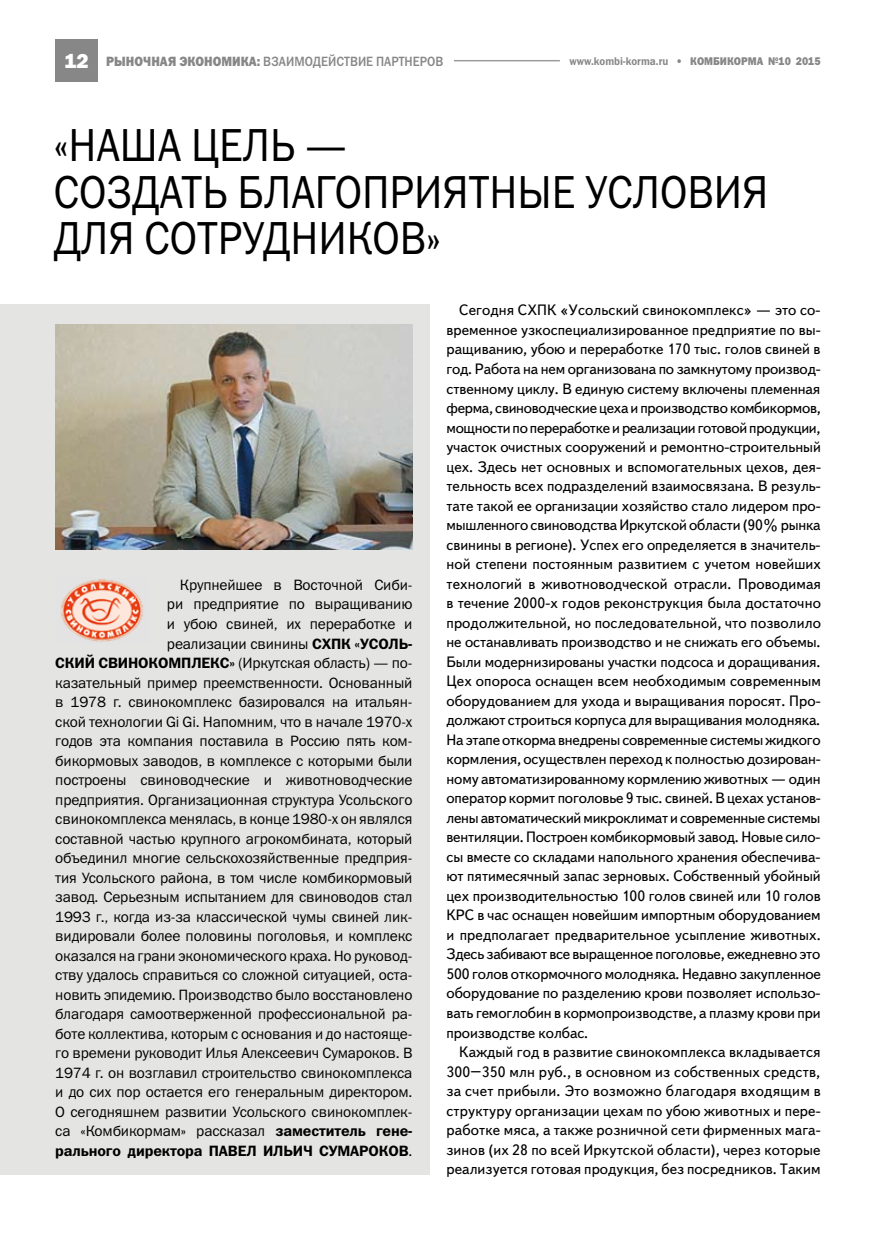
<style>
.page{position:relative;width:893px;height:1234px;background:#fff}
.page>*{position:absolute;margin:0;border:0;box-sizing:border-box;transform-origin:0 0}
.t1{font:46.5px/46.5px "Franklin Gothic Book C";color:#000;scale:.9 1}
.t2{font:15px/19.5px "Text Book C";color:#000;text-align:justify}
.t3{font:15px/19.5px "Franklin Gothic Book C";letter-spacing:-.01em;color:#000;text-align:right}
.t4{font:15px "Franklin Gothic Demi C";letter-spacing:-.01em;color:#000}
.t5{font:13.5px "Franklin Gothic Medium C";color:#878787;scale:.9 1}
.t6{font:11.25px "Franklin Gothic Demi C";color:#878787;scale:.9 1}
.s1{font-family:"Franklin Gothic";font-weight:800;font-size:21px;color:#fff}
.s2{font-family:"Franklin Gothic Heavy C"}
.s3{font-family:"Franklin Gothic Demi C"}
.s4{font-family:"Franklin Gothic Book C"}
</style>
<div class="page">
<div style="left:55px;top:39px;width:43px;height:42px;background:#878787"></div>
<hr style="left:454px;top:60px;width:106px;height:1px;background:#9d9c9c">
<div style="left:0;top:304px;width:429px;height:870px;background:#e4e4e3"></div>
<img style="left:55px;top:324px;width:358px;height:225px">
<img style="left:61px;top:579px;width:82px;height:63px">
<p class="t5" style="left:64px;top:54px;width:423px"><span class="s1">12</span> <span class="s2">РЫНОЧНАЯ ЭКОНОМИКА:</span> ВЗАИМОДЕЙСТВИЕ ПАРТНЕРОВ</p>
<p class="t6" style="left:569px;top:54px;width:281px">www.kombi-korma.ru <span class="s2">• КОМБИКОРМА №10 2015</span></p>
<h1 class="t1" style="left:54px;top:121px;width:795px">«НАША ЦЕЛЬ —<br>СОЗДАТЬ БЛАГОПРИЯТНЫЕ УСЛОВИЯ<br>ДЛЯ СОТРУДНИКОВ»</h1>
<p class="t3" style="left:55px;top:574px;width:359px">Крупнейшее в Восточной Сиби-<br>ри предприятие по выращиванию<br>и убою свиней, их переработке и<br>реализации свинины <span class="s3">СХПК «УСОЛЬ-<br>СКИЙ СВИНОКОМПЛЕКС»</span> (Иркутская область) — по&shy;казательный пример преемственности. Основанный в 1978 г. свинокомплекс базировался на итальян&shy;ской технологии Gi Gi. Напомним, что в начале 1970-х годов эта компания поставила в Россию пять ком&shy;бикормовых заводов, в комплексе с которыми были построены свиноводческие и животноводческие предприятия. Организационная структура Усольского свинокомплекса менялась, в конце 1980-х он являлся составной частью крупного агрокомбината, который объединил многие сельскохозяйственные предприя&shy;тия Усольского района, в том числе комбикормовый завод. Серьезным испытанием для свиноводов стал 1993 г., когда из-за классической чумы свиней лик&shy;видировали более половины поголовья, и комплекс оказался на грани экономического краха. Но руковод&shy;ству удалось справиться со сложной ситуацией, оста&shy;новить эпидемию. Производство было восстановлено благодаря самоотверженной профессиональной ра&shy;боте коллектива, которым с основания и до настояще&shy;го времени руководит Илья Алексеевич Сумароков. В 1974 г. он возглавил строительство свинокомплекса и до сих пор остается его генеральным директором.<br>О сегодняшнем развитии Усольского свинокомплек&shy;са «Комбикормам» рассказал <span class="s3">заместитель гене-</span></p>
<p class="t4" style="left:55px;top:1141px;width:359px">рального директора ПАВЕЛ ИЛЬИЧ СУМАРОКОВ<span class="s4">.</span></p>
<p class="t2" style="left:446px;top:301px;width:376px;text-indent:13px">Сегодня СХПК «Усольский свинокомплекс» — это со&shy;временное узкоспециализированное предприятие по вы&shy;ращиванию, убою и переработке 170 тыс. голов свиней в год. Работа на нем организована по замкнутому производ&shy;ственному циклу. В единую систему включены племенная ферма, свиноводческие цеха и производство комбикормов, мощности по переработке и реализации готовой продукции, участок очистных сооружений и ремонтно-строительный цех. Здесь нет основных и вспомогательных цехов, дея&shy;тельность всех подразделений взаимосвязана. В резуль&shy;тате такой ее организации хозяйство стало лидером про&shy;мышленного свиноводства Иркутской области (90% рынка свинины в регионе). Успех его определяется в значитель&shy;ной степени постоянным развитием с учетом новейших технологий в животноводческой отрасли. Проводимая в течение 2000-х годов реконструкция была достаточно продолжительной, но последовательной, что позволило не останавливать производство и не снижать его объемы.<br>Были модернизированы участки подсоса и доращивания.<br>Цех опороса оснащен всем необходимым современным оборудованием для ухода и выращивания поросят. Про&shy;должают строиться корпуса для выращивания молодняка.<br>На этапе откорма внедрены современные системы жидкого кормления, осуществлен переход к полностью дозирован&shy;ному автоматизированному кормлению животных — один оператор кормит поголовье 9 тыс. свиней. В цехах установ&shy;лены автоматический микроклимат и современные системы вентиляции. Построен комбикормовый завод. Новые сило&shy;сы вместе со складами напольного хранения обеспечива&shy;ют пятимесячный запас зерновых. Собственный убойный цех производительностью 100 голов свиней или 10 голов КРС в час оснащен новейшим импортным оборудованием и предполагает предварительное усыпление животных.<br>Здесь забивают все выращенное поголовье, ежедневно это 500 голов откормочного молодняка. Недавно закупленное оборудование по разделению крови позволяет использо&shy;вать гемоглобин в кормопроизводстве, а плазму крови при производстве колбас.</p>
<p class="t2" style="left:446px;top:1042px;width:376px;text-indent:13px">Каждый год в развитие свинокомплекса вкладывается 300–350 млн руб., в основном из собственных средств, за счет прибыли. Это возможно благодаря входящим в структуру организации цехам по убою животных и пере&shy;работке мяса, а также розничной сети фирменных мага&shy;зинов (их 28 по всей Иркутской области), через которые реализуется готовая продукция, без посредников. Таким</p>
</div>
